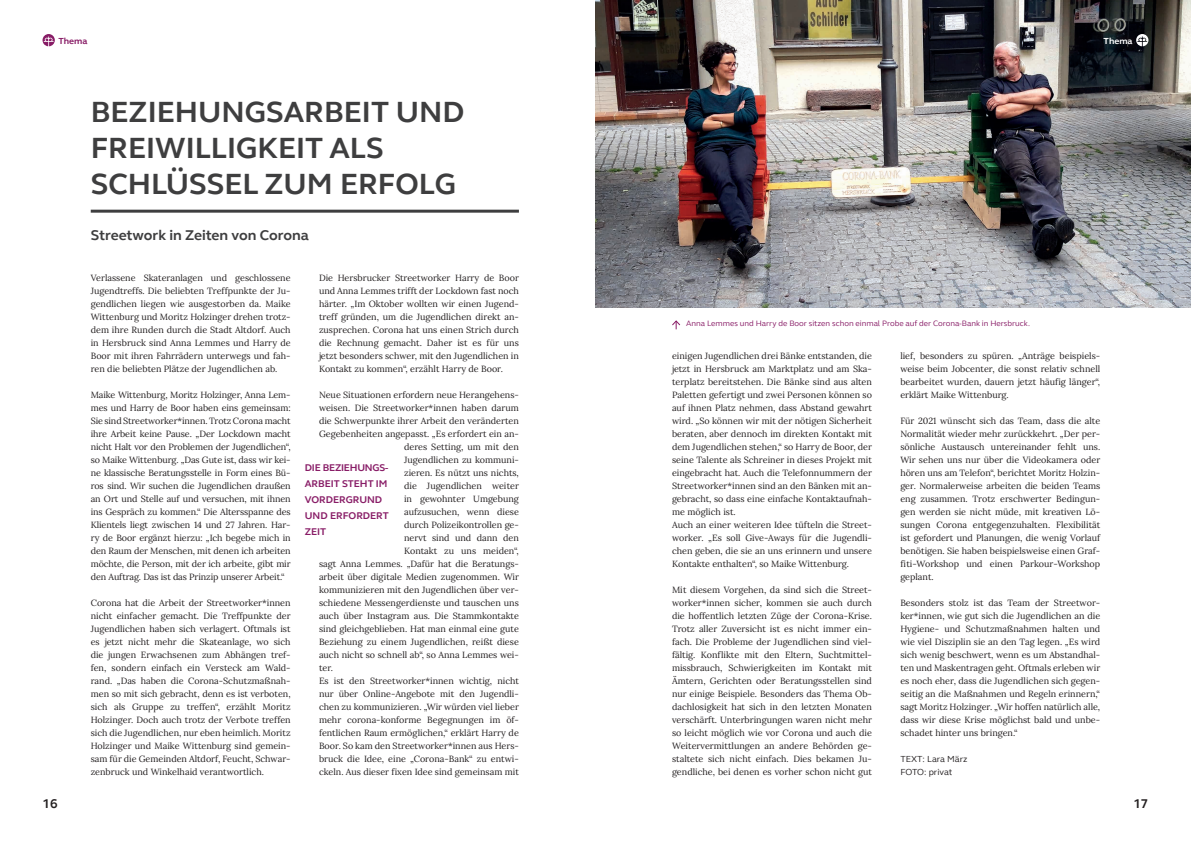
<style>
.page{position:relative;width:1191px;height:842px;background:#fff}
.page>*{position:absolute;margin:0;border:0;box-sizing:border-box;transform-origin:0 0}
.t1{font:700 30px/36px "FS Elliot";color:#3e3e3f}
.t2{font:700 14.5px "FS Elliot";color:#3e3e3f}
.t3{font:700 13px "FS Elliot";color:#231f20}
.t4{font:700 10px/16px "FS Elliot";color:#881c66}
.t5{font:9px/13px "Lora";color:#231f20;text-align:justify}
.t6{font:9px/13px "FS Elliot";color:#231f20}
.t7{font:700 9px "FS Elliot";color:#881c66}
.t8{font:700 9px "FS Elliot";color:#fff}
.t9{font:8px "FS Elliot";color:#881c66}
</style>
<div class="page">
<hr style="left:91px;top:210px;width:428px;height:3px;background:#3e3e3f">
<img style="left:595px;top:0;width:596px;height:307px">
<svg style="left:672px;top:320px;width:9px;height:9px"></svg>
<svg style="left:1136px;top:34px;width:12px;height:12px"></svg>
<svg style="left:43px;top:34px;width:12px;height:12px"></svg>
<p class="t7" style="left:58px;top:34px;width:31px">Thema</p>
<h1 class="t1" style="left:91px;top:93px;width:375px">BEZIEHUNGSARBEIT UND<br>FREIWILLIGKEIT ALS<br>SCHLÜSSEL ZUM ERFOLG</h1>
<h2 class="t2" style="left:91px;top:226px;width:220px">Streetwork in Zeiten von Corona</h2>
<p class="t5" style="left:91px;top:271px;width:201px">Verlassene Skateranlagen und geschlossene Jugendtreffs. Die beliebten Treffpunkte der Ju&shy;gendlichen liegen wie ausgestorben da. Maike Wittenburg und Moritz Holzinger drehen trotz&shy;dem ihre Runden durch die Stadt Altdorf. Auch in Hersbruck sind Anna Lemmes und Harry de Boor mit ihren Fahrrädern unterwegs und fah&shy;ren die beliebten Plätze der Jugendlichen ab.</p>
<p class="t5" style="left:91px;top:388px;width:201px">Maike Wittenburg, Moritz Holzinger, Anna Lem&shy;mes und Harry de Boor haben eins gemeinsam:<br>Sie sind Streetworker*innen. Trotz Corona macht ihre Arbeit keine Pause. „Der Lockdown macht nicht Halt vor den Problemen der Jugendlichen“, so Maike Wittenburg. „Das Gute ist, dass wir kei&shy;ne klassische Beratungsstelle in Form eines Bü&shy;ros sind. Wir suchen die Jugendlichen draußen an Ort und Stelle auf und versuchen, mit ihnen ins Gespräch zu kommen.“ Die Altersspanne des Klientels liegt zwischen 14 und 27 Jahren. Har&shy;ry de Boor ergänzt hierzu: „Ich begebe mich in den Raum der Menschen, mit denen ich arbeiten möchte, die Person, mit der ich arbeite, gibt mir den Auftrag. Das ist das Prinzip unserer Arbeit.“</p>
<p class="t5" style="left:91px;top:596px;width:201px">Corona hat die Arbeit der Streetworker*innen nicht einfacher gemacht. Die Treffpunkte der Jugendlichen haben sich verlagert. Oftmals ist es jetzt nicht mehr die Skateanlage, wo sich die jungen Erwachsenen zum Abhängen tref&shy;fen, sondern einfach ein Versteck am Wald&shy;rand. „Das haben die Corona-Schutzmaßnah&shy;men so mit sich gebracht, denn es ist verboten, sich als Gruppe zu treffen“, erzählt Moritz Holzinger. Doch auch trotz der Verbote treffen sich die Jugendlichen, nur eben heimlich. Moritz Holzinger und Maike Wittenburg sind gemein&shy;sam für die Gemeinden Altdorf, Feucht, Schwar&shy;zenbruck und Winkelhaid verantwortlich.</p>
<p class="t5" style="left:319px;top:271px;width:201px">Die Hersbrucker Streetworker Harry de Boor und Anna Lemmes trifft der Lockdown fast noch härter. „Im Oktober wollten wir einen Jugend&shy;treff gründen, um die Jugendlichen direkt an&shy;zusprechen. Corona hat uns einen Strich durch die Rechnung gemacht. Daher ist es für uns jetzt besonders schwer, mit den Jugendlichen in Kontakt zu kommen“, erzählt Harry de Boor.</p>
<p class="t5" style="left:319px;top:388px;width:201px">Neue Situationen erfordern neue Herangehens-</p>
<p class="t5" style="left:319px;top:401px;width:201px">weisen. Die Streetworker*innen haben darum</p>
<p class="t5" style="left:319px;top:414px;width:201px">die Schwerpunkte ihrer Arbeit den veränderten</p>
<p class="t5" style="left:319px;top:427px;width:201px">Gegebenheiten angepasst. „Es erfordert ein an-</p>
<p class="t5" style="left:404px;top:440px;width:116px">deres Setting, um mit den</p>
<p class="t5" style="left:404px;top:453px;width:116px">Jugendlichen zu kommuni-</p>
<p class="t5" style="left:404px;top:466px;width:116px">zieren. Es nützt uns nichts,</p>
<p class="t5" style="left:404px;top:479px;width:116px">die Jugendlichen weiter</p>
<p class="t5" style="left:404px;top:492px;width:116px">in gewohnter Umgebung</p>
<p class="t5" style="left:404px;top:505px;width:116px">aufzusuchen, wenn diese</p>
<p class="t5" style="left:404px;top:518px;width:116px">durch Polizeikontrollen ge-</p>
<p class="t5" style="left:404px;top:531px;width:116px">nervt sind und dann den</p>
<p class="t5" style="left:404px;top:544px;width:116px">Kontakt zu uns meiden“,</p>
<p class="t5" style="left:319px;top:557px;width:201px">sagt Anna Lemmes. „Dafür hat die Beratungs-</p>
<p class="t5" style="left:319px;top:570px;width:201px">arbeit über digitale Medien zugenommen. Wir</p>
<p class="t5" style="left:319px;top:583px;width:201px">kommunizieren mit den Jugendlichen über ver-</p>
<p class="t5" style="left:319px;top:596px;width:201px">schiedene Messengerdienste und tauschen uns</p>
<p class="t5" style="left:319px;top:609px;width:201px">auch über Instagram aus. Die Stammkontakte</p>
<p class="t5" style="left:319px;top:622px;width:201px">sind gleichgeblieben. Hat man einmal eine gute</p>
<p class="t5" style="left:319px;top:635px;width:201px">Beziehung zu einem Jugendlichen, reißt diese</p>
<p class="t5" style="left:319px;top:648px;width:201px">auch nicht so schnell ab“, so Anna Lemmes wei-</p>
<p class="t5" style="left:319px;top:661px;width:16px">ter.</p>
<p class="t5" style="left:319px;top:674px;width:201px">Es ist den Streetworker*innen wichtig, nicht</p>
<p class="t5" style="left:319px;top:687px;width:201px">nur über Online-Angebote mit den Jugendli-</p>
<p class="t5" style="left:319px;top:700px;width:201px">chen zu kommunizieren. „Wir würden viel lieber</p>
<p class="t5" style="left:319px;top:713px;width:201px">mehr corona-konforme Begegnungen im öf-</p>
<p class="t5" style="left:319px;top:726px;width:201px">fentlichen Raum ermöglichen,“ erklärt Harry de</p>
<p class="t5" style="left:319px;top:739px;width:201px">Boor. So kam den Streetworker*innen aus Hers-</p>
<p class="t5" style="left:319px;top:752px;width:201px">bruck die Idee, eine „Corona-Bank“ zu entwi-</p>
<p class="t5" style="left:319px;top:765px;width:201px">ckeln. Aus dieser fixen Idee sind gemeinsam mit</p>
<p class="t4" style="left:305px;top:459px;width:85px">DIE BEZIEHUNGS-<br>ARBEIT STEHT IM<br>VORDERGRUND<br>UND ERFORDERT<br>ZEIT</p>
<p class="t8" style="left:1103px;top:34px;width:31px">Thema</p>
<p class="t9" style="left:686px;top:318px;width:345px">Anna Lemmes und Harry de Boor sitzen schon einmal Probe auf der Corona-Bank in Hersbruck.</p>
<p class="t5" style="left:672px;top:349px;width:201px;text-align:left">einigen Jugendlichen drei Bänke entstanden, die jetzt in Hersbruck am Marktplatz und am Ska&shy;terplatz bereitstehen. Die Bänke sind aus alten Paletten gefertigt und zwei Personen können so auf ihnen Platz nehmen, dass Abstand gewahrt wird. „So können wir mit der nötigen Sicherheit beraten, aber dennoch im direkten Kontakt mit dem Jugendlichen stehen,“ so Harry de Boor, der seine Talente als Schreiner in dieses Projekt mit eingebracht hat. Auch die Telefonnummern der Streetworker*innen sind an den Bänken mit an&shy;gebracht, so dass eine einfache Kontaktaufnah&shy;me möglich ist.<br>Auch an einer weiteren Idee tüfteln die Street&shy;worker. „Es soll Give-Aways für die Jugendli&shy;chen geben, die sie an uns erinnern und unsere Kontakte enthalten“, so Maike Wittenburg.</p>
<p class="t5" style="left:672px;top:583px;width:201px">Mit diesem Vorgehen, da sind sich die Street&shy;worker*innen sicher, kommen sie auch durch die hoffentlich letzten Züge der Corona-Krise.<br>Trotz aller Zuversicht ist es nicht immer ein&shy;fach. Die Probleme der Jugendlichen sind viel&shy;fältig. Konflikte mit den Eltern, Suchtmittel&shy;missbrauch, Schwierigkeiten im Kontakt mit Ämtern, Gerichten oder Beratungsstellen sind nur einige Beispiele. Besonders das Thema Ob&shy;dachlosigkeit hat sich in den letzten Monaten verschärft. Unterbringungen waren nicht mehr so leicht möglich wie vor Corona und auch die Weitervermittlungen an andere Behörden ge&shy;staltete sich nicht einfach. Dies bekamen Ju&shy;gendliche, bei denen es vorher schon nicht gut</p>
<p class="t5" style="left:900px;top:349px;width:201px">lief, besonders zu spüren. „Anträge beispiels&shy;weise beim Jobcenter, die sonst relativ schnell bearbeitet wurden, dauern jetzt häufig länger“, erklärt Maike Wittenburg.</p>
<p class="t5" style="left:900px;top:414px;width:201px">Für 2021 wünscht sich das Team, dass die alte Normalität wieder mehr zurückkehrt. „Der per&shy;sönliche Austausch untereinander fehlt uns.<br>Wir sehen uns nur über die Videokamera oder hören uns am Telefon“, berichtet Moritz Holzin&shy;ger. Normalerweise arbeiten die beiden Teams eng zusammen. Trotz erschwerter Bedingun&shy;gen werden sie nicht müde, mit kreativen Lö&shy;sungen Corona entgegenzuhalten. Flexibilität ist gefordert und Planungen, die wenig Vorlauf benötigen. Sie haben beispielsweise einen Graf&shy;fiti-Workshop und einen Parkour-Workshop geplant.</p>
<p class="t5" style="left:900px;top:595px;width:201px">Besonders stolz ist das Team der Streetwor&shy;ker*innen, wie gut sich die Jugendlichen an die Hygiene- und Schutzmaßnahmen halten und wie viel Disziplin sie an den Tag legen. „Es wird sich wenig beschwert, wenn es um Abstandhal&shy;ten und Maskentragen geht. Oftmals erleben wir es noch eher, dass die Jugendlichen sich gegen&shy;seitig an die Maßnahmen und Regeln erinnern,“ sagt Moritz Holzinger. „Wir hoffen natürlich alle, dass wir diese Krise möglichst bald und unbe&shy;schadet hinter uns bringen.“</p>
<p class="t6" style="left:900px;top:752px;width:69px">TEXT: Lara März<br>FOTO: privat</p>
<h3 class="t3" style="left:43px;top:795px;width:16px">16</h3>
<h3 class="t3" style="left:1133px;top:795px;width:16px">17</h3>
</div>
